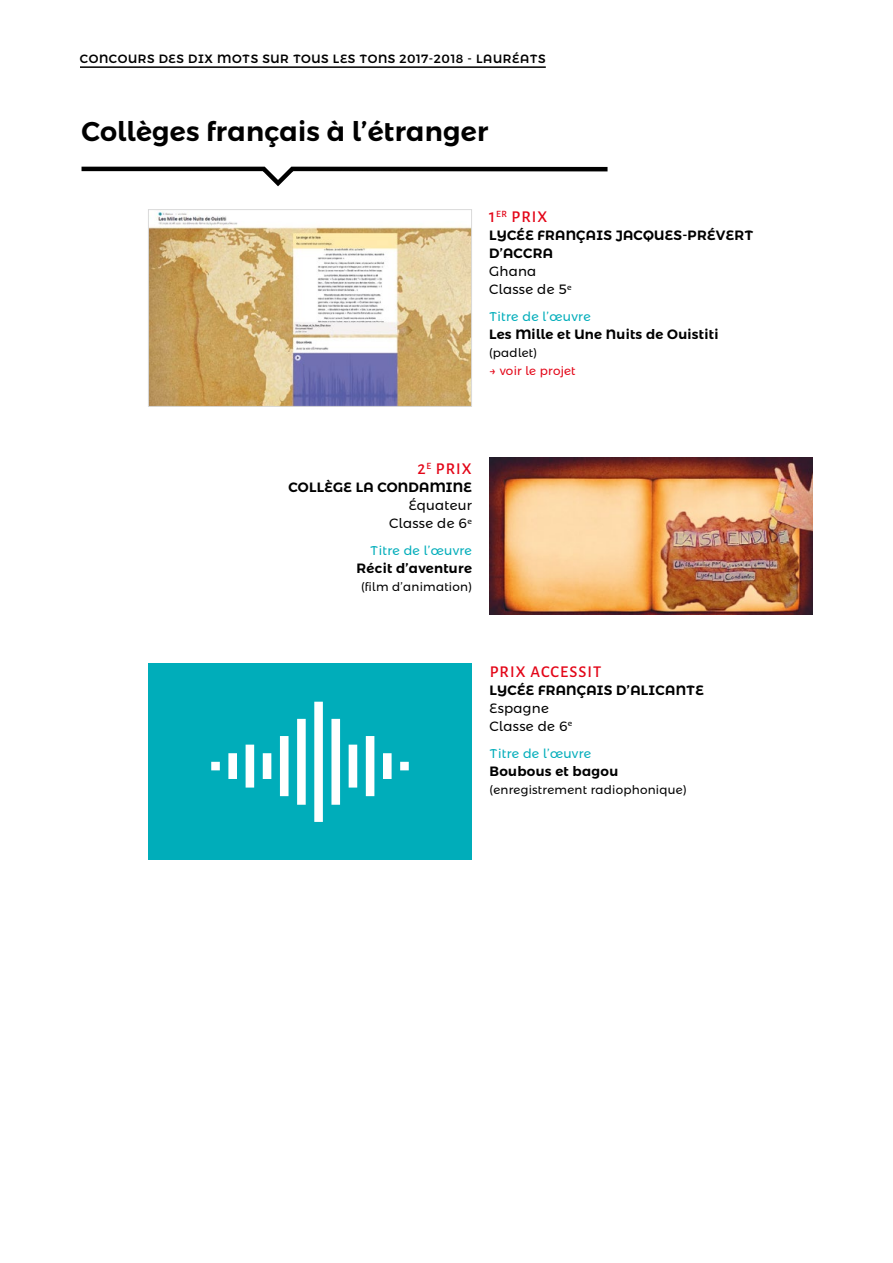
<style>
.page{position:relative;width:893px;height:1263px;background:#fff}
.page>*{position:absolute;margin:0;border:0;box-sizing:border-box;transform-origin:0 0}
.t1{font:600 27px "Montserrat Alternates";letter-spacing:.01em;color:#000}
.t2{font:500 16.5px "Alegreya Sans";letter-spacing:.065em;color:#e30517}
.t3{font:600 13.5px/18px "Montserrat Alternates";letter-spacing:.02em;color:#000}
.t4{font:13.5px/18px "Montserrat Alternates";letter-spacing:.02em;color:#000}
.t5{font:12.75px "Montserrat Alternates";letter-spacing:.02em;color:#00adba}
.t6{font:12px "Montserrat Alternates";letter-spacing:.02em;color:#000}
.t7{font:500 12px "Montserrat Alternates";letter-spacing:.05em;color:#000}
.t8{font:12px "Montserrat Alternates";letter-spacing:.02em;color:#e30517}
</style>
<div class="page">
<hr style="left:80px;top:66px;width:466px;height:2px;background:#000">
<img style="left:150px;top:211px;width:320px;height:194px">
<div style="left:148px;top:209px;width:324px;height:198px;border:1px solid #dadada"></div>
<img style="left:490px;top:458px;width:322px;height:156px">
<svg style="left:81px;top:166px;width:527px;height:21px"></svg>
<div style="left:148px;top:663px;width:324px;height:197px;background:#00adba"></div>
<svg style="left:211px;top:702px;width:198px;height:120px"></svg>
<p class="t7" style="left:80px;top:49px;width:467px">CONCOURS DES DIX MOTS SUR TOUS LES TONS 2017-2018 - LAURÉATS</p>
<h1 class="t1" style="left:82px;top:110px;width:408px">Collèges français à l’étranger</h1>
<p class="t2" style="left:489px;top:205px;width:60px">1<sup>ER</sup> PRIX</p>
<p class="t3" style="left:489px;top:227px;width:266px">LYCÉE FRANÇAIS JACQUES-PRÉVERT<br>D’ACCRA</p>
<p class="t4" style="left:489px;top:262px;width:84px">Ghana<br>Classe de 5<sup>e</sup></p>
<p class="t5" style="left:489px;top:307px;width:103px">Titre de l’œuvre</p>
<p class="t3" style="left:489px;top:326px;width:231px">Les Mille et Une Nuits de Ouistiti</p>
<p class="t6" style="left:489px;top:344px;width:50px">(padlet)</p>
<p class="t8" style="left:489px;top:362px;width:88px">→ voir le projet</p>
<p class="t2" style="left:417px;top:457px;width:56px">2<sup>E</sup> PRIX</p>
<p class="t3" style="left:288px;top:479px;width:185px">COLLÈGE LA CONDAMINE</p>
<p class="t4" style="left:389px;top:496px;width:84px;text-align:right">Équateur<br>Classe de 6<sup>e</sup></p>
<p class="t5" style="left:370px;top:541px;width:103px">Titre de l’œuvre</p>
<p class="t3" style="left:357px;top:560px;width:117px">Récit d’aventure</p>
<p class="t6" style="left:361px;top:578px;width:112px">(film d’animation)</p>
<p class="t2" style="left:490px;top:660px;width:113px">PRIX ACCESSIT</p>
<p class="t3" style="left:490px;top:681px;width:216px">LYCÉE FRANÇAIS D’ALICANTE</p>
<p class="t4" style="left:490px;top:699px;width:84px">Espagne<br>Classe de 6<sup>e</sup></p>
<p class="t5" style="left:490px;top:744px;width:103px">Titre de l’œuvre</p>
<p class="t3" style="left:490px;top:762px;width:130px">Boubous et bagou</p>
<p class="t6" style="left:490px;top:780px;width:199px">(enregistrement radiophonique)</p>
</div>
